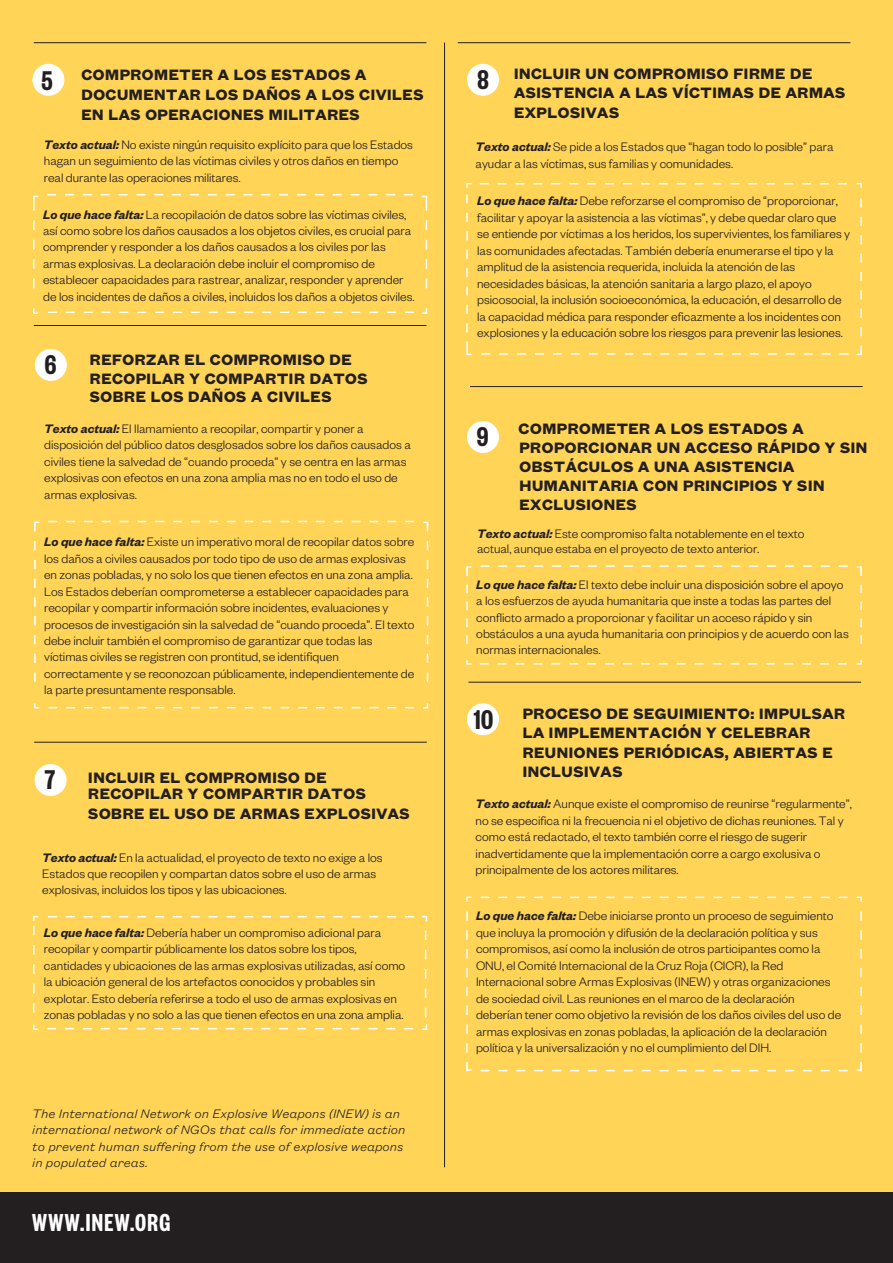
<style>
.page{position:relative;width:893px;height:1263px;background:#fff}
.page>*{position:absolute;margin:0;border:0;box-sizing:border-box;transform-origin:0 0}
.t1{font:600 condensed 29.85px "Founders Grotesk X";color:#231f20}
.t2{font:600 condensed 27px "Founders Grotesk X";letter-spacing:.05em;color:#fff}
.t3{font:700 16.5px/19.8px "Founders Grotesk Text";letter-spacing:-.005em;color:#231f20}
.t4{font:300 13.5px/16.5px "Founders Grotesk";color:#231f20}
.t5{font:italic 300 13.5px/16.5px "Founders Grotesk Text";letter-spacing:-.005em;color:#231f20}
.s1{font-weight:600;font-style:italic}
.s2{font-family:"Founders Grotesk X";font-weight:600;font-stretch:condensed;font-size:29.85px}
</style>
<div class="page">
<div style="left:0;top:1191px;width:893px;height:72px;background:#231f20"></div>
<div style="left:0;top:0;width:893px;height:1191px;background:#ffd457"></div>
<hr style="left:34px;top:42px;width:392px;height:1px;background:#231f20">
<div style="left:32px;top:64px;width:32px;height:32px;background:#fff;border-radius:50%"></div>
<svg style="left:47px;top:194px;width:366px;height:1px"></svg>
<svg style="left:33px;top:195px;width:395px;height:119px"></svg>
<div style="left:35px;top:349px;width:32px;height:32px;background:#fff;border-radius:50%"></div>
<svg style="left:34px;top:521px;width:395px;height:188px"></svg>
<hr style="left:34px;top:325px;width:392px;height:1px;background:#231f20">
<hr style="left:34px;top:742px;width:393px;height:1px;background:#231f20">
<div style="left:35px;top:764px;width:32px;height:32px;background:#fff;border-radius:50%"></div>
<svg style="left:33px;top:915px;width:395px;height:115px"></svg>
<hr style="left:458px;top:42px;width:392px;height:1px;background:#231f20">
<div style="left:467px;top:64px;width:32px;height:32px;background:#fff;border-radius:50%"></div>
<svg style="left:466px;top:183px;width:396px;height:173px"></svg>
<hr style="left:470px;top:386px;width:393px;height:1px;background:#231f20">
<div style="left:467px;top:421px;width:32px;height:32px;background:#fff;border-radius:50%"></div>
<svg style="left:466px;top:565px;width:396px;height:100px"></svg>
<hr style="left:468px;top:682px;width:393px;height:1px;background:#231f20">
<div style="left:467px;top:703px;width:32px;height:32px;background:#fff;border-radius:50%"></div>
<svg style="left:466px;top:896px;width:396px;height:175px"></svg>
<hr style="left:444px;top:43px;width:1px;height:1124px;background:#231f20">
<h1 class="t1" style="left:41px;top:63px;width:13px">5</h1>
<p class="t3" style="left:81px;top:64px;width:344px">COMPROMETER A LOS ESTADOS A<br>DOCUMENTAR LOS DAÑOS A LOS CIVILES<br>EN LAS OPERACIONES MILITARES</p>
<p class="t4" style="left:44px;top:136px;width:371px"><span class="s1">Texto actual:</span> No existe ningún requisito explícito para que los Estados hagan un seguimiento de las víctimas civiles y otros daños en tiempo real durante las operaciones militares.</p>
<p class="t4" style="left:43px;top:205px;width:373px"><span class="s1">Lo que hace falta:</span> La recopilación de datos sobre las víctimas civiles, así como sobre los daños causados a los objetos civiles, es crucial para comprender y responder a los daños causados a los civiles por las armas explosivas. La declaración debe incluir el compromiso de establecer capacidades para rastrear, analizar, responder y aprender de los incidentes de daños a civiles, incluidos los daños a objetos civiles.</p>
<p class="t3" style="left:90px;top:349px;width:280px;line-height:18.6px;text-indent:-45px"><span class="s2">6</span> REFORZAR EL COMPROMISO DE<br>RECOPILAR Y COMPARTIR DATOS<br>SOBRE LOS DAÑOS A CIVILES</p>
<p class="t4" style="left:44px;top:420px;width:368px"><span class="s1">Texto actual:</span> El llamamiento a recopilar, compartir y poner a disposición del público datos desglosados sobre los daños causados a civiles tiene la salvedad de “cuando proceda” y se centra en las armas explosivas con efectos en una zona amplia mas no en todo el uso de armas explosivas.</p>
<p class="t4" style="left:44px;top:533px;width:372px"><span class="s1">Lo que hace falta:</span> Existe un imperativo moral de recopilar datos sobre los daños a civiles causados por todo tipo de uso de armas explosivas en zonas pobladas, y no solo los que tienen efectos en una zona amplia.<br>Los Estados deberían comprometerse a establecer capacidades para recopilar y compartir información sobre incidentes, evaluaciones y procesos de investigación sin la salvedad de “cuando proceda”. El texto debe incluir también el compromiso de garantizar que todas las víctimas civiles se registren con prontitud, se identifiquen correctamente y se reconozcan públicamente, independientemente de la parte presuntamente responsable.</p>
<p class="t3" style="left:88px;top:769px;width:280px;line-height:16.2px;text-indent:-43px"><span class="s2">7</span> INCLUIR EL COMPROMISO DE<br>RECOPILAR Y COMPARTIR DATOS</p>
<p class="t3" style="left:88px;top:803px;width:324px">SOBRE EL USO DE ARMAS EXPLOSIVAS</p>
<p class="t4" style="left:42px;top:848px;width:342px"><span class="s1">Texto actual:</span> En la actualidad, el proyecto de texto no exige a los<br>Estados que recopilen y compartan datos sobre el uso de armas explosivas, incluidos los tipos y las ubicaciones.</p>
<p class="t4" style="left:44px;top:924px;width:363px"><span class="s1">Lo que hace falta:</span> Debería haber un compromiso adicional para recopilar y compartir públicamente los datos sobre los tipos, cantidades y ubicaciones de las armas explosivas utilizadas, así como la ubicación general de los artefactos conocidos y probables sin explotar. Esto debería referirse a todo el uso de armas explosivas en zonas pobladas y no solo a las que tienen efectos en una zona amplia.</p>
<p class="t5" style="left:32px;top:1104px;width:375px">The International Network on Explosive Weapons (INEW) is an international network of NGOs that calls for immediate action to prevent human suffering from the use of explosive weapons in populated areas.</p>
<p class="t2" style="left:32px;top:1206px;width:140px">WWW.INEW.ORG</p>
<p class="t3" style="left:514px;top:62px;width:334px;text-indent:-36px"><span class="s2">8</span> INCLUIR UN COMPROMISO FIRME DE<br>ASISTENCIA A LAS VÍCTIMAS DE ARMAS<br>EXPLOSIVAS</p>
<p class="t4" style="left:476px;top:138px;width:359px"><span class="s1">Texto actual:</span> Se pide a los Estados que “hagan todo lo posible” para ayudar a las víctimas, sus familias y comunidades.</p>
<p class="t4" style="left:477px;top:192px;width:375px"><span class="s1">Lo que hace falta:</span> Debe reforzarse el compromiso de “proporcionar, facilitar y apoyar la asistencia a las víctimas”, y debe quedar claro que se entiende por víctimas a los heridos, los supervivientes, los familiares y las comunidades afectadas. También debería enumerarse el tipo y la amplitud de la asistencia requerida, incluida la atención de las necesidades básicas, la atención sanitaria a largo plazo, el apoyo psicosocial, la inclusión socioeconómica, la educación, el desarrollo de la capacidad médica para responder eficazmente a los incidentes con explosiones y la educación sobre los riesgos para prevenir las lesiones.</p>
<p class="t3" style="left:519px;top:418px;width:350px;line-height:18.9px;text-indent:-42px"><span class="s2">9</span> COMPROMETER A LOS ESTADOS A<br>PROPORCIONAR UN ACCESO RÁPIDO Y SIN<br>OBSTÁCULOS A UNA ASISTENCIA<br>HUMANITARIA CON PRINCIPIOS Y SIN<br>EXCLUSIONES</p>
<p class="t4" style="left:477px;top:525px;width:329px;line-height:15.9px"><span class="s1">Texto actual:</span> Este compromiso falta notablemente en el texto actual, aunque estaba en el proyecto de texto anterior.</p>
<p class="t4" style="left:476px;top:576px;width:374px"><span class="s1">Lo que hace falta:</span> El texto debe incluir una disposición sobre el apoyo a los esfuerzos de ayuda humanitaria que inste a todas las partes del conflicto armado a proporcionar y facilitar un acceso rápido y sin obstáculos a una ayuda humanitaria con principios y de acuerdo con las normas internacionales.</p>
<p class="t3" style="left:522px;top:703px;width:325px;text-indent:-49px"><span class="s2">10</span> PROCESO DE SEGUIMIENTO: IMPULSAR<br>LA IMPLEMENTACIÓN Y CELEBRAR<br>REUNIONES PERIÓDICAS, ABIERTAS E<br>INCLUSIVAS</p>
<p class="t4" style="left:476px;top:795px;width:378px"><span class="s1">Texto actual:</span> Aunque existe el compromiso de reunirse “regularmente”, no se especifica ni la frecuencia ni el objetivo de dichas reuniones. Tal y como está redactado, el texto también corre el riesgo de sugerir inadvertidamente que la implementación corre a cargo exclusiva o principalmente de los actores militares.</p>
<p class="t4" style="left:476px;top:907px;width:367px"><span class="s1">Lo que hace falta:</span> Debe iniciarse pronto un proceso de seguimiento que incluya la promoción y difusión de la declaración política y sus compromisos, así como la inclusión de otros participantes como la ONU, el Comité Internacional de la Cruz Roja (CICR), la Red Internacional sobre Armas Explosivas (INEW) y otras organizaciones de sociedad civil. Las reuniones en el marco de la declaración deberían tener como objetivo la revisión de los daños civiles del uso de armas explosivas en zonas pobladas, la aplicación de la declaración política y la universalización y no el cumplimiento del DIH.</p>
</div>
